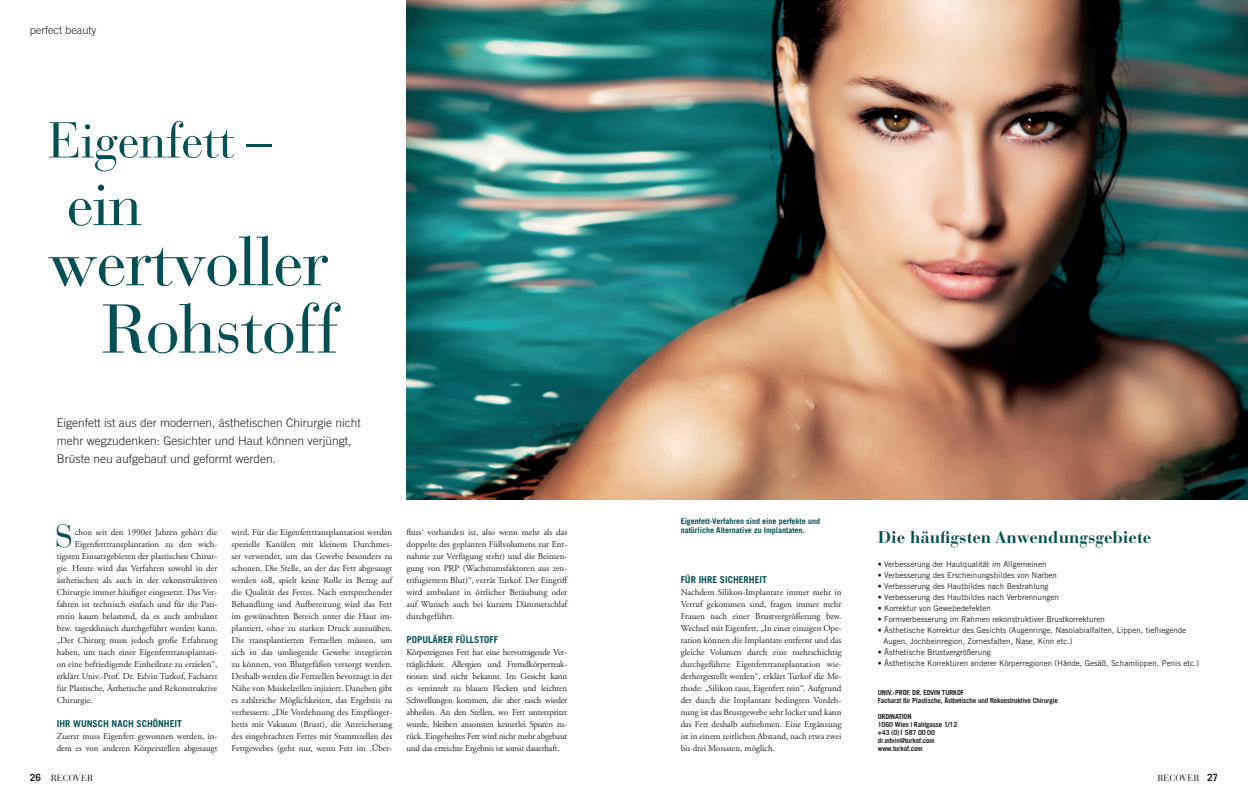
<style>
.page{position:relative;width:1248px;height:808px;background:#fff}
.page>*{position:absolute;margin:0;border:0;box-sizing:border-box;transform-origin:0 0}
.t1{font:68.4px/67.3px "Bauer Bodoni Std";letter-spacing:-.02em;color:#044f54;text-align:right}
.t2{font:61.1px "Bauer Bodoni Std";color:#044f54}
.t3{font:50px "Bauer Bodoni Std";letter-spacing:-.02em;color:#044f54}
.t4{font:32px "Bauer Bodoni Std";color:#044f54}
.t5{font:700 17px "Bauer Bodoni Std";color:#044f54}
.t6{font:300 12px/18px "Trade Gothic LT Std";color:#231f20}
.t7{font:300 11px "Trade Gothic LT Std";color:#231f20}
.t8{font:700 9.5px "Trade Gothic LT Std";color:#044f54}
.t9{font:9px/12px "Adobe Garamond Pro";color:#231f20;text-align:justify}
.t10{font:9px "Bauer Bodoni Std";color:#231f20}
.t11{font:8px/11px "Trade Gothic LT Std";color:#231f20}
.t12{font:700 8px/9px "Trade Gothic LT Std";color:#044f54}
.t13{font:700 7px/8px "Trade Gothic LT Std";letter-spacing:-.02em;color:#231f20}
.s1{font-weight:700}
.s2{font-family:"Trade Gothic LT Std";font-weight:700;font-size:10px}
</style>
<div class="page">
<img style="left:406px;top:0;width:841px;height:499px">
<p class="t7" style="left:30px;top:24px;width:68px">perfect beauty</p>
<h3 class="t3" style="left:48px;top:110px;width:225px">Eigenfett –</h3>
<h2 class="t2" style="left:67px;top:168px;width:77px">ein</h2>
<h1 class="t1" style="left:48px;top:229px;width:292px">wertvoller<br>Rohstoff</h1>
<h3 class="t6" style="left:57px;top:414px;width:306px">Eigenfett ist aus der modernen, ästhetischen Chirurgie nicht mehr wegzudenken: Gesichter und Haut können verjüngt,<br>Brüste neu aufgebaut und geformt werden.</h3>
<p class="t12" style="left:680px;top:517px;width:141px">Eigenfett-Verfahren sind eine perfekte und natürliche Alternative zu Implantaten.</p>
<h3 class="t4" style="left:55px;top:517px;width:19px">s</h3>
<h3 class="t5" style="left:877px;top:527px;width:275px">Die häufigsten Anwendungsgebiete</h3>
<p class="t11" style="left:877px;top:559px;width:170px"><span class="s1">•</span> Verbesserung der Hautqualität im Allgemeinen</p>
<p class="t11" style="left:877px;top:570px;width:181px">• Verbesserung des Erscheinungsbildes von Narben</p>
<p class="t11" style="left:877px;top:581px;width:172px">• Verbesserung des Hautbildes nach Bestrahlung</p>
<p class="t11" style="left:877px;top:592px;width:182px">• Verbesserung des Hautbildes nach Verbrennungen</p>
<p class="t11" style="left:877px;top:603px;width:115px">• Korrektur von Gewebedefekten</p>
<p class="t11" style="left:877px;top:614px;width:228px">• Formverbesserung im Rahmen rekonstruktiver Brustkorrekturen</p>
<p class="t11" style="left:883px;top:625px;width:304px;text-indent:-6px">• Ästhetische Korrektur des Gesichts (Augenringe, Nasolabialfalten, Lippen, tiefliegende<br>Augen, Jochbeinregion, Zornesfalten, Nase, Kinn etc.)</p>
<p class="t11" style="left:877px;top:647px;width:114px">• Ästhetische Brustvergrößerung</p>
<p class="t11" style="left:877px;top:658px;width:323px">• Ästhetische Korrekturen anderer Körperregionen (Hände, Gesäß, Schamlippen, Penis etc.)</p>
<p class="t13" style="left:877px;top:689px;width:182px">Univ.-Prof. Dr. Edvin Turkof<br>Facharzt für Plastische, Ästhetische und Rekonstruktive Chirurgie</p>
<p class="t13" style="left:877px;top:713px;width:81px">Ordi nation<br>1060 Wien | Rahlgasse 1/12 +43 (0)1 587 00 00 dr.edvin@turkof.com www.turkof.com</p>
<p class="t9" style="left:231px;top:527px;width:162px">wird. Für die Eigenfetttransplantation werden spezielle Kanülen mit kleinem Durchmes&shy;ser verwendet, um das Gewebe besonders zu schonen. Die Stelle, an der das Fett abgesaugt werden soll, spielt keine Rolle in Bezug auf die Qualität des Fettes. Nach entsprechender Behandlung und Aufbereitung wird das Fett im gewünschten Bereich unter die Haut im&shy;plantiert, ohne zu starken Druck auszuüben.<br>Die transplantierten Fettzellen müssen, um sich in das umliegende Gewebe integrieren zu können, von Blutgefäßen versorgt werden.<br>Deshalb werden die Fettzellen bevorzugt in der Nähe von Muskelzellen injiziert. Daneben gibt es zahlreiche Möglichkeiten, das Ergebnis zu verbessern: „Die Vordehnung des Empfänger&shy;betts mit Vakuum (Brust), die Anreicherung des eingebrachten Fettes mit Stammzellen des Fettgewebes (geht nur, wenn Fett im ‚Über-</p>
<p class="t9" style="left:406px;top:527px;width:163px">fluss‘ vorhanden ist, also wenn mehr als das doppelte des geplanten Füllvolumens zur Ent&shy;nahme zur Verfügung steht) und die Beimen&shy;gung von PRP (Wachstumsfaktoren aus zen&shy;trifugiertem Blut)“, verrät Turkof. Der Eingriff wird ambulant in örtlicher Betäubung oder auf Wunsch auch bei kurzem Dämmerschlaf durchgeführt.</p>
<p class="t9" style="left:75px;top:527px;width:144px">chon seit den 1990er Jahren gehört die</p>
<p class="t9" style="left:75px;top:539px;width:144px">Eigenfetttransplantation zu den wich-</p>
<p class="t9" style="left:57px;top:551px;width:162px">tigsten Einsatzgebieten der plastischen Chirur-</p>
<p class="t9" style="left:57px;top:563px;width:162px">gie. Heute wird das Verfahren sowohl in der</p>
<p class="t9" style="left:57px;top:575px;width:162px">ästhetischen als auch in der rekonstruktiven</p>
<p class="t9" style="left:57px;top:587px;width:162px">Chirurgie immer häufiger eingesetzt. Das Ver-</p>
<p class="t9" style="left:57px;top:599px;width:162px">fahren ist technisch einfach und für die Pati-</p>
<p class="t9" style="left:57px;top:611px;width:162px">entin kaum belastend, da es auch ambulant</p>
<p class="t9" style="left:57px;top:623px;width:162px">bzw. tagesklinisch durchgeführt werden kann.</p>
<p class="t9" style="left:57px;top:635px;width:162px">„Der Chirurg muss jedoch große Erfahrung</p>
<p class="t9" style="left:57px;top:647px;width:162px">haben, um nach einer Eigenfetttransplantati-</p>
<p class="t9" style="left:57px;top:659px;width:162px">on eine befriedigende Einheilrate zu erzielen“,</p>
<p class="t9" style="left:57px;top:671px;width:162px">erklärt Univ.-Prof. Dr. Edvin Turkof, Facharzt</p>
<p class="t9" style="left:57px;top:683px;width:162px">für Plastische, Ästhetische und Rekonstruktive</p>
<p class="t9" style="left:57px;top:695px;width:38px">Chirurgie.</p>
<p class="t8" style="left:57px;top:718px;width:127px">Ihr Wunsch nach Schönheit</p>
<p class="t9" style="left:57px;top:731px;width:162px">Zuerst muss Eigenfett gewonnen werden, in&shy;dem es von anderen Körperstellen abgesaugt</p>
<p class="t8" style="left:680px;top:574px;width:88px">Für Ihre Sicherheit</p>
<p class="t9" style="left:680px;top:587px;width:162px">Nachdem Silikon-Implantate immer mehr in Verruf gekommen sind, fragen immer mehr Frauen nach einer Brustvergrößerung bzw.<br>Wechsel mit Eigenfett. „In einer einzigen Ope&shy;ration können die Implantate entfernt und das gleiche Volumen durch eine mehrschichtig durchgeführte Eigenfetttransplantation wie&shy;derhergestellt werden“, erklärt Turkof die Me&shy;thode: „Silikon raus, Eigenfett rein“. Aufgrund der durch die Implantate bedingten Vordeh&shy;nung ist das Brustgewebe sehr locker und kann das Fett deshalb aufnehmen. Eine Ergänzung ist in einem zeitlichen Abstand, nach etwa zwei bis drei Monaten, möglich.</p>
<p class="t8" style="left:406px;top:634px;width:88px">Populärer Füllstoff</p>
<p class="t9" style="left:406px;top:647px;width:162px">Körpereigenes Fett hat eine hervorragende Ver&shy;träglichkeit. Allergien und Fremdkörperreak&shy;tionen sind nicht bekannt. Im Gesicht kann es vereinzelt zu blauen Flecken und leichten Schwellungen kommen, die aber rasch wieder abheilen. An den Stellen, wo Fett unterspritzt wurde, bleiben ansonsten keinerlei Spuren zu&shy;rück. Eingeheiltes Fett wird nicht mehr abgebaut und das erreichte Ergebnis ist somit dauerhaft.</p>
<p class="t10" style="left:30px;top:773px;width:65px"><span class="s2">26</span> RECOVER</p>
<p class="t10" style="left:1157px;top:773px;width:62px">RECOVER <span class="s2">27</span></p>
</div>
